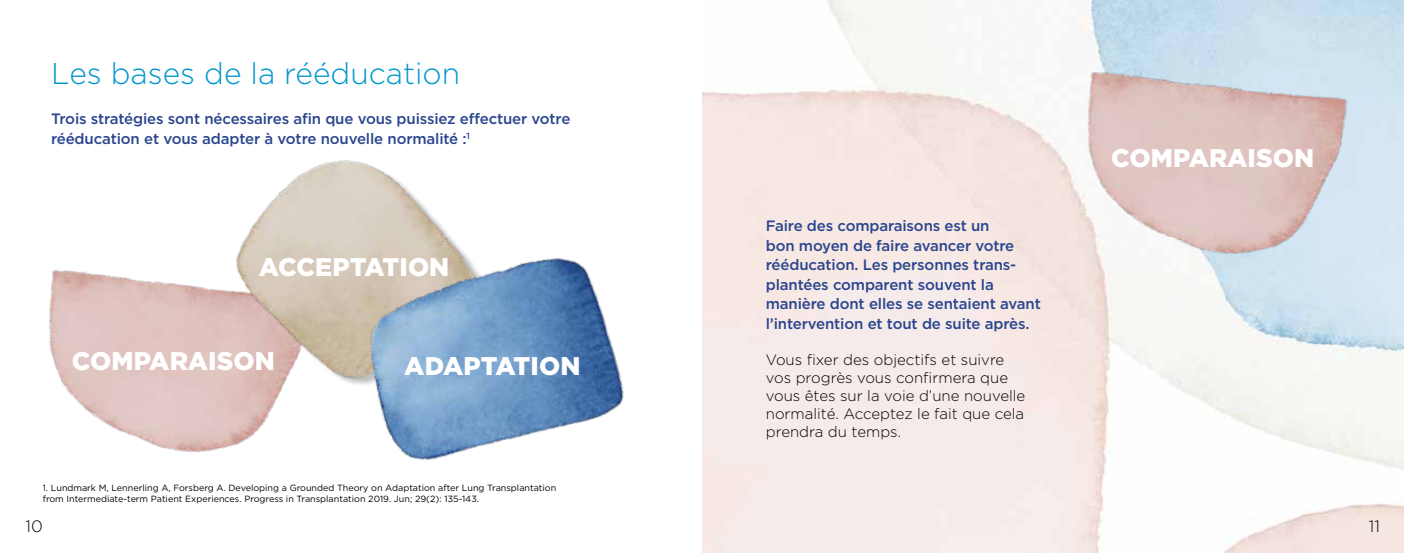
<style>
.page{position:relative;width:1404px;height:553px;background:#fff}
.page>*{position:absolute;margin:0;border:0;box-sizing:border-box;transform-origin:0 0}
.t1{font:300 30px "Gotham";color:#0097cc}
.t2{font:900 25.5px "Gotham";letter-spacing:.005em;color:#fff}
.t3{font:300 16.5px "Gotham";color:#000}
.t4{font:500 15px/19.5px "Gotham";letter-spacing:-.01em;color:#29458e}
.t5{font:300 15px/18px "Gotham";color:#000}
.t6{font:9px/10.8px "Gotham";color:#000}
</style>
<div class="page">
<img style="left:1064px;top:38px;width:292px;height:246px">
<img style="left:49px;top:270px;width:199px;height:183px">
<img style="left:182px;top:160px;width:272px;height:279px">
<img style="left:343px;top:241px;width:281px;height:220px">
<h1 class="t1" style="left:51px;top:54px;width:410px">Les bases de la rééducation</h1>
<p class="t4" style="left:51px;top:109px;width:521px">Trois stratégies sont nécessaires afin que vous puissiez effectuer votre rééducation et vous adapter à votre nouvelle normalité :<sup>1</sup></p>
<h2 class="t2" style="left:259px;top:250px;width:192px">ACCEPTATION</h2>
<h2 class="t2" style="left:72px;top:343px;width:204px">COMPARAISON</h2>
<h2 class="t2" style="left:404px;top:348px;width:177px">ADAPTATION</h2>
<p class="t6" style="left:43px;top:482px;width:515px">1. Lundmark M, Lennerling A, Forsberg A. Developing a Grounded Theory on Adaptation after Lung Transplantation from Intermediate-term Patient Experiences. Progress in Transplantation 2019. Jun; 29(2): 135-143.</p>
<p class="t4" style="left:765px;top:216px;width:276px">Faire des comparaisons est un<br>bon moyen de faire avancer votre rééducation. Les personnes trans&shy;plantées comparent souvent la manière dont elles se sentaient avant l’intervention et tout de suite après.</p>
<p class="t5" style="left:765px;top:350px;width:261px">Vous fixer des objectifs et suivre vos progrès vous confirmera que vous êtes sur la voie d’une nouvelle normalité. Acceptez le fait que cela prendra du temps.</p>
<h2 class="t2" style="left:1111px;top:141px;width:204px">COMPARAISON</h2>
<p class="t3" style="left:26px;top:516px;width:19px">10</p>
<p class="t3" style="left:1368px;top:516px;width:13px">11</p>
</div>
